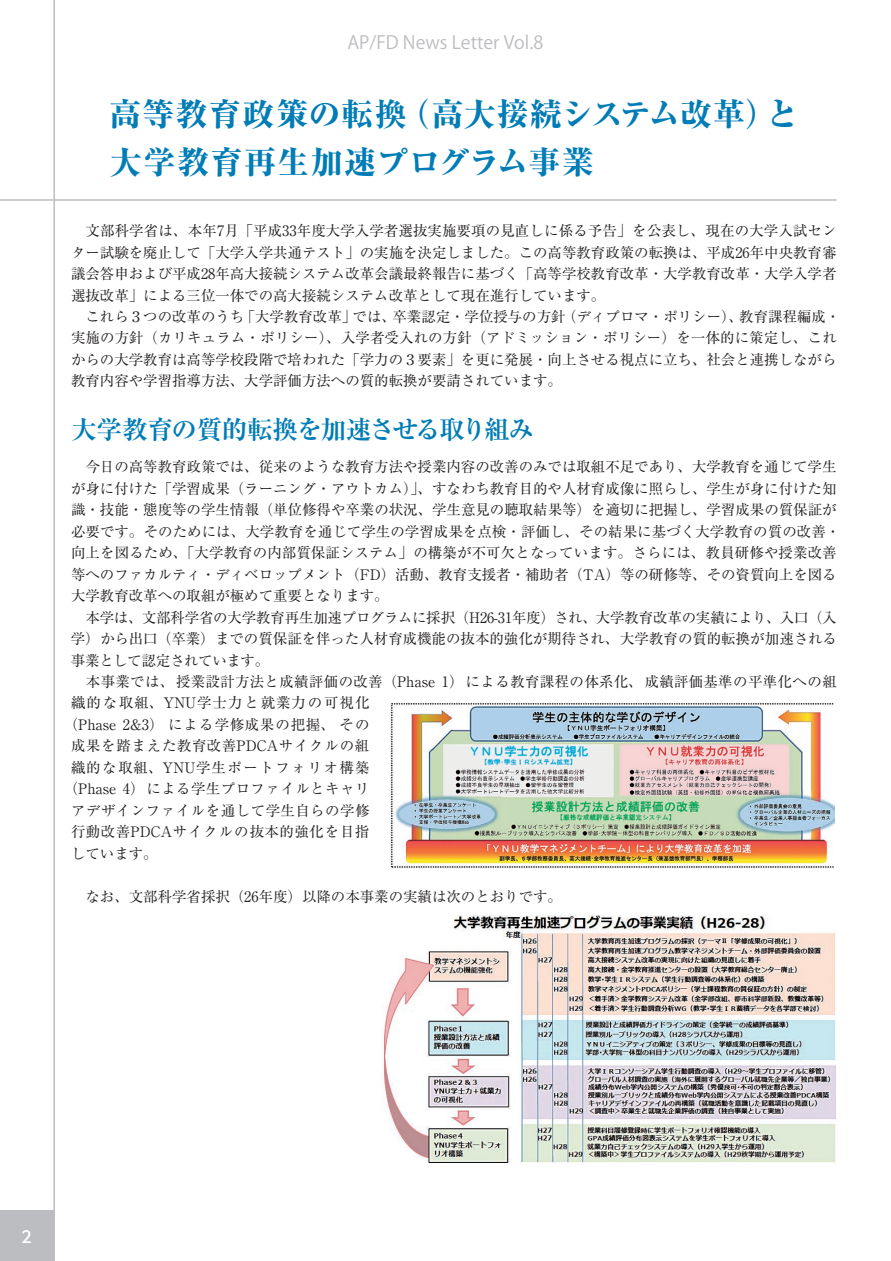
<style>
.page{position:relative;width:891px;height:1261px;background:#fff}
.page>*{position:absolute;margin:0;border:0;box-sizing:border-box;transform-origin:0 0}
.t1{font:800 31.95px/47.8px "Ryumin Pr 6";letter-spacing:.03em;color:#007cb6}
.t2{font:700 25.5px "Ryumin Pr 6";letter-spacing:-.05em;color:#007cb6}
.t3{font:18px "Koz Go Pr 6 N";color:#bcbdc0}
.t4{font:500 15.9px "UD Shin Go Pro";color:#fff}
.t5{font:14.4px/21.5px "Ryumin Pr 6";color:#231f20}
.t6{font:14.4px "Ryumin Pr 6";letter-spacing:.02em;color:#231f20}
.t7{font:14.4px "Ryumin Pr 6";letter-spacing:.04em;color:#231f20}
.t8{font:14.4px "Ryumin Pr 6";letter-spacing:.035em;color:#231f20}
.t9{font:14.4px "Ryumin Pr 6";letter-spacing:.055em;color:#231f20}
.t10{font:14.4px "Ryumin Pr 6";letter-spacing:.03em;color:#231f20}
.t11{font:14.4px "Ryumin Pr 6";letter-spacing:.065em;color:#231f20}
.t12{font:14.4px "Ryumin Pr 6";letter-spacing:.11em;color:#231f20}
.t13{font:14.4px "Ryumin Pr 6";letter-spacing:-.02em;color:#231f20}
</style>
<div class="page">
<div style="left:0;top:1210px;width:54px;height:50px;background:#bcbdc0"></div>
<img style="left:391px;top:703px;width:443px;height:166px">
<img style="left:381px;top:915px;width:455px;height:248px">
<hr style="left:0;top:199px;width:836px;height:2px;background:#bcbdc0">
<hr style="left:53px;top:0;width:2px;height:1260px;background:#bcbdc0">
<p class="t3" style="left:347px;top:33px;width:197px">AP/FD News Letter Vol.8</p>
<h1 class="t1" style="left:76px;top:89px;width:724px;text-indent:33px">高等教育政策の転換（高大接続システム改革）と　大学教育再生加速プログラム事業　　</h1>
<p class="t5" style="left:71px;top:219px;width:770px">　文部科学省は、本年7月「平成33年度大学入学者選抜実施要項の見直しに係る予告」を公表し、現在の大学入試センター試験を廃止して「大学入学共通テスト」の実施を決定しました。この高等教育政策の転換は、平成26年中央教育審議会答申および平成28年高大接続システム改革会議最終報告に基づく「高等学校教育改革・大学教育改革・大学入学者選抜改革」による三位一体での高大接続システム改革として現在進行しています。<br>　これら３つの改革のうち「大学教育改革」では、卒業認定・学位授与の方針（ディプロマ・ポリシー）、教育課程編成・実施の方針（カリキュラム・ポリシー）、入学者受入れの方針（アドミッション・ポリシー）を一体的に策定し、これからの大学教育は高等学校段階で培われた「学力の３要素」を更に発展・向上させる視点に立ち、社会と連携しながら教育内容や学習指導方法、大学評価方法への質的転換が要請されています。</p>
<h2 class="t2" style="left:71px;top:409px;width:464px">大学教育の質的転換を加速させる取り組み</h2>
<p class="t5" style="left:71px;top:455px;width:767px">　今日の高等教育政策では、従来のような教育方法や授業内容の改善のみでは取組不足であり、大学教育を通じて学生</p>
<p class="t5" style="left:71px;top:477px;width:767px">が身に付けた「学習成果（ラーニング・アウトカム）」、すなわち教育目的や人材育成像に照らし、学生が身に付けた知</p>
<p class="t5" style="left:71px;top:498px;width:767px">識・技能・態度等の学生情報（単位修得や卒業の状況、学生意見の聴取結果等）を適切に把握し、学習成果の質保証が</p>
<p class="t5" style="left:71px;top:519px;width:770px">必要です。そのためには、大学教育を通じて学生の学習成果を点検・評価し、その結果に基づく大学教育の質の改善・</p>
<p class="t5" style="left:71px;top:541px;width:767px">向上を図るため、「大学教育の内部質保証システム」の構築が不可欠となっています。さらには、教員研修や授業改善</p>
<p class="t5" style="left:71px;top:562px;width:767px">等へのファカルティ・ディベロップメント（FD）活動、教育支援者・補助者（TA）等の研修等、その資質向上を図る</p>
<p class="t5" style="left:71px;top:584px;width:319px">大学教育改革への取組が極めて重要となります。</p>
<p class="t5" style="left:71px;top:605px;width:767px">　本学は、文部科学省の大学教育再生加速プログラムに採択（H26-31年度）され、大学教育改革の実績により、入口（入</p>
<p class="t5" style="left:71px;top:627px;width:767px">学）から出口（卒業）までの質保証を伴った人材育成機能の抜本的強化が期待され、大学教育の質的転換が加速される</p>
<p class="t13" style="left:71px;top:648px;width:200px">事業として認定されています。</p>
<p class="t6" style="left:71px;top:670px;width:767px">　本事業では、授業設計方法と成績評価の改善（Phase 1）による教育課程の体系化、成績評価基準の平準化への組</p>
<p class="t11" style="left:71px;top:691px;width:300px">織的な取組、YNU学士力と就業力の可視化</p>
<p class="t7" style="left:64px;top:713px;width:307px">（Phase 2&amp;3）による学修成果の把握、その</p>
<p class="t9" style="left:71px;top:734px;width:300px">成果を踏まえた教育改善PDCAサイクルの組</p>
<p class="t12" style="left:71px;top:756px;width:300px">織的な取組、YNU学生ポートフォリオ構築</p>
<p class="t8" style="left:64px;top:777px;width:307px">（Phase 4）による学生プロファイルとキャリ</p>
<p class="t7" style="left:71px;top:799px;width:300px">アデザインファイルを通して学生自らの学修</p>
<p class="t10" style="left:71px;top:820px;width:300px">行動改善PDCAサイクルの抜本的強化を目指</p>
<p class="t5" style="left:71px;top:841px;width:88px">しています。</p>
<p class="t5" style="left:71px;top:884px;width:492px">　なお、文部科学省採択（26年度）以降の本事業の実績は次のとおりです。</p>
<p class="t4" style="left:21px;top:1223px;width:12px">2</p>
</div>
